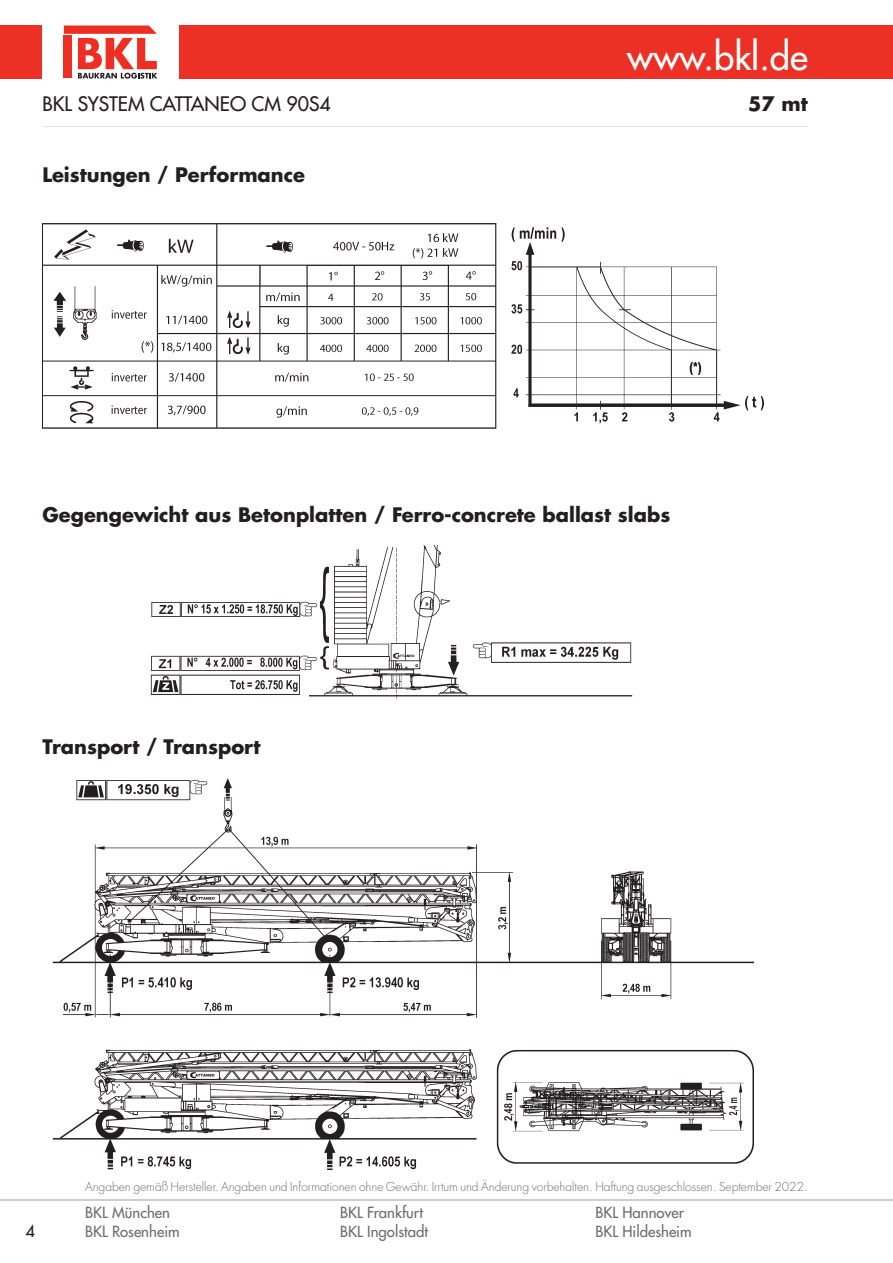
<style>
.page{position:relative;width:893px;height:1263px;background:#fff}
.page>*{position:absolute;margin:0;border:0;box-sizing:border-box;transform-origin:0 0}
.t1{font:500 36.45px "Futura LT Pro";color:#fff}
.t2{font:700 19.5px "Futura LT Pro";color:#231f20}
.t3{font:500 19.5px "Futura LT Pro";color:#231f20}
.t4{font:500 16.5px "Futura LT Pro";color:#231f20}
.t5{font:500 15px/19.5px "Futura LT Pro";color:#6c6d70}
.t6{font:300 12px "Futura LT Pro";color:#6c6d70}
</style>
<div class="page">
<hr style="left:43px;top:126px;width:765px;height:2px;background:#cfcdcc">
<div style="left:0;top:26px;width:893px;height:53px;background:#ed3025"></div>
<div style="left:43px;top:25px;width:136px;height:54px;background:#fff"></div>
<svg style="left:64px;top:26px;width:93px;height:53px"></svg>
<hr style="left:0;top:1199px;width:893px;height:2px;background:#cfcdcc">
<img style="left:43px;top:223px;width:721px;height:946px">
<div style="left:43px;top:484px;width:765px;height:59px;background:#fff"></div>
<div style="left:43px;top:716px;width:765px;height:60px;background:#fff"></div>
<h1 class="t1" style="left:627px;top:29px;width:182px">www.bkl.de</h1>
<h2 class="t3" style="left:43px;top:89px;width:290px">BKL SYSTEM CATTANEO CM 90S4</h2>
<h2 class="t2" style="left:748px;top:89px;width:61px">57 mt</h2>
<h2 class="t2" style="left:43px;top:160px;width:264px">Leistungen / Performance</h2>
<h2 class="t2" style="left:43px;top:499px;width:629px">Gegengewicht aus Betonplatten / Ferro-concrete ballast slabs</h2>
<h2 class="t2" style="left:43px;top:731px;width:220px">Transport / Transport</h2>
<h3 class="t4" style="left:26px;top:1219px;width:11px">4</h3>
<p class="t6" style="left:85px;top:1179px;width:724px">Angaben gemäß Hersteller. Angaben und Informationen ohne Gewähr. Irrtum und Änderung vorbehalten. Haftung ausgeschlossen. September 2022.</p>
<p class="t5" style="left:85px;top:1202px;width:96px">BKL München<br>BKL Rosenheim</p>
<p class="t5" style="left:340px;top:1202px;width:89px">BKL Frankfurt<br>BKL Ingolstadt</p>
<p class="t5" style="left:595px;top:1202px;width:98px">BKL Hannover<br>BKL Hildesheim</p>
</div>
